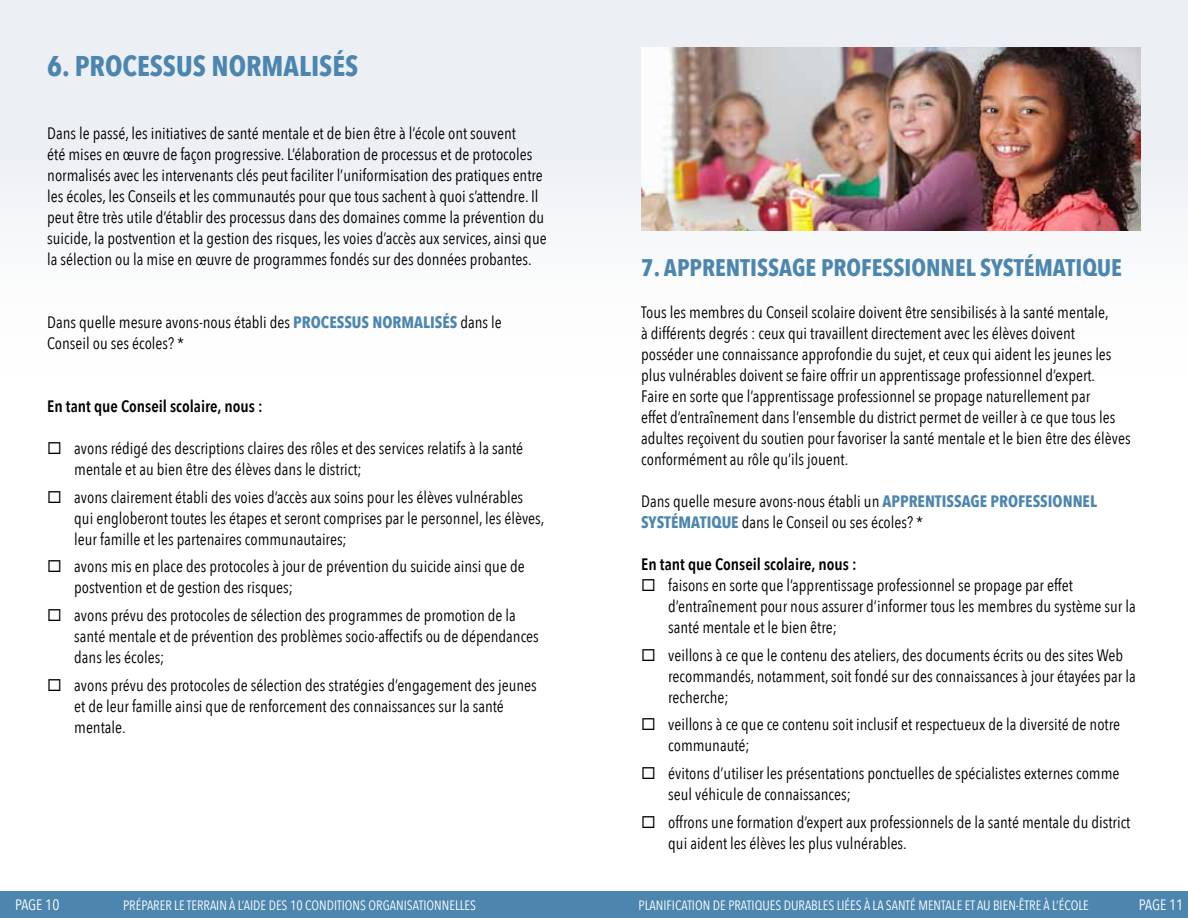
<style>
.page{position:relative;width:1188px;height:918px;background:#fff}
.page>*{position:absolute;margin:0;border:0;box-sizing:border-box;transform-origin:0 0}
.t1{font:700 28.5px "Avenir Next Condensed";color:#4c86af}
.t2{font:700 24px "Avenir Next Condensed";color:#4c86af}
.t3{font:16.5px/21px "Avenir Next Condensed";color:#000}
.t4{font:600 16.5px "Avenir Next Condensed";color:#000}
.t5{font:15px "Avenir Next Condensed";letter-spacing:-.005em;color:#fff}
.t6{font:13.5px "Avenir Next Condensed";color:#fff}
.s1{font-weight:700;color:#4c86af}
</style>
<div class="page">
<div style="left:0;top:891px;width:1188px;height:27px;background:#4c86af"></div>
<div style="left:0;top:0;width:1188px;height:390px;background:#f6f8fa"></div>
<img style="left:641px;top:47px;width:500px;height:183px">
<h1 class="t1" style="left:47px;top:48px;width:313px">6. PROCESSUS NORMALISÉS</h1>
<p class="t3" style="left:47px;top:122px;width:501px">Dans le passé, les initiatives de santé mentale et de bien être à l’école ont souvent<br>été mises en œuvre de façon progressive. L’élaboration de processus et de protocoles normalisés avec les intervenants clés peut faciliter l’uniformisation des pratiques entre les écoles, les Conseils et les communautés pour que tous sachent à quoi s’attendre. Il peut être très utile d’établir des processus dans des domaines comme la prévention du suicide, la postvention et la gestion des risques, les voies d’accès aux services, ainsi que la sélection ou la mise en œuvre de programmes fondés sur des données probantes.</p>
<p class="t3" style="left:47px;top:311px;width:456px">Dans quelle mesure avons-nous établi des <span class="s1">PROCESSUS NORMALISÉS</span> dans le<br>Conseil ou ses écoles? *</p>
<p class="t4" style="left:47px;top:392px;width:217px">En tant que Conseil scolaire, nous :</p>
<p class="t3" style="left:74px;top:437px;width:451px;text-indent:-27px">◻ avons rédigé des descriptions claires des rôles et des services relatifs à la santé mentale et au bien être des élèves dans le district;</p>
<p class="t3" style="left:74px;top:485px;width:472px;text-indent:-27px">◻ avons clairement établi des voies d’accès aux soins pour les élèves vulnérables qui engloberont toutes les étapes et seront comprises par le personnel, les élèves, leur famille et les partenaires communautaires;</p>
<p class="t3" style="left:74px;top:555px;width:452px;text-indent:-27px">◻ avons mis en place des protocoles à jour de prévention du suicide ainsi que de postvention et de gestion des risques;</p>
<p class="t3" style="left:74px;top:604px;width:466px;text-indent:-27px">◻ avons prévu des protocoles de sélection des programmes de promotion de la santé mentale et de prévention des problèmes socio-affectifs ou de dépendances dans les écoles;</p>
<p class="t3" style="left:74px;top:674px;width:464px;text-indent:-27px">◻ avons prévu des protocoles de sélection des stratégies d’engagement des jeunes et de leur famille ainsi que de renforcement des connaissances sur la santé mentale.</p>
<h2 class="t2" style="left:641px;top:253px;width:482px">7. APPRENTISSAGE PROFESSIONNEL SYSTÉMATIQUE</h2>
<p class="t3" style="left:641px;top:301px;width:491px">Tous les membres du Conseil scolaire doivent être sensibilisés à la santé mentale,<br>à différents degrés : ceux qui travaillent directement avec les élèves doivent posséder une connaissance approfondie du sujet, et ceux qui aident les jeunes les plus vulnérables doivent se faire offrir un apprentissage professionnel d’expert.<br>Faire en sorte que l’apprentissage professionnel se propage naturellement par<br>effet d’entraînement dans l’ensemble du district permet de veiller à ce que tous les adultes reçoivent du soutien pour favoriser la santé mentale et le bien être des élèves conformément au rôle qu’ils jouent.</p>
<p class="t3" style="left:641px;top:490px;width:457px">Dans quelle mesure avons-nous établi un <span class="s1">APPRENTISSAGE PROFESSIONNEL<br>SYSTÉMATIQUE</span> dans le Conseil ou ses écoles? *</p>
<p class="t4" style="left:641px;top:550px;width:217px">En tant que Conseil scolaire, nous :</p>
<p class="t3" style="left:668px;top:574px;width:469px;text-indent:-27px">◻ faisons en sorte que l’apprentissage professionnel se propage par effet d’entraînement pour nous assurer d’informer tous les membres du système sur la santé mentale et le bien être;</p>
<p class="t3" style="left:668px;top:644px;width:469px;text-indent:-27px">◻ veillons à ce que le contenu des ateliers, des documents écrits ou des sites Web recommandés, notamment, soit fondé sur des connaissances à jour étayées par la recherche;</p>
<p class="t3" style="left:668px;top:713px;width:453px;text-indent:-27px">◻ veillons à ce que ce contenu soit inclusif et respectueux de la diversité de notre communauté;</p>
<p class="t3" style="left:668px;top:762px;width:453px;text-indent:-27px">◻ évitons d’utiliser les présentations ponctuelles de spécialistes externes comme seul véhicule de connaissances;</p>
<p class="t3" style="left:668px;top:811px;width:464px;text-indent:-27px">◻ offrons une formation d’expert aux professionnels de la santé mentale du district qui aident les élèves les plus vulnérables.</p>
<p class="t5" style="left:15px;top:892px;width:46px">PAGE 10</p>
<p class="t6" style="left:123px;top:893px;width:355px">PRÉPARER LE TERRAIN À L’AIDE DES 10 CONDITIONS ORGANISATIONNELLES</p>
<p class="t6" style="left:639px;top:894px;width:452px">PLANIFICATION DE PRATIQUES DURABLES LIÉES À LA SANTÉ MENTALE ET AU BIEN-ÊTRE À L’ÉCOLE</p>
<p class="t5" style="left:1139px;top:892px;width:46px">PAGE 11</p>
</div>
